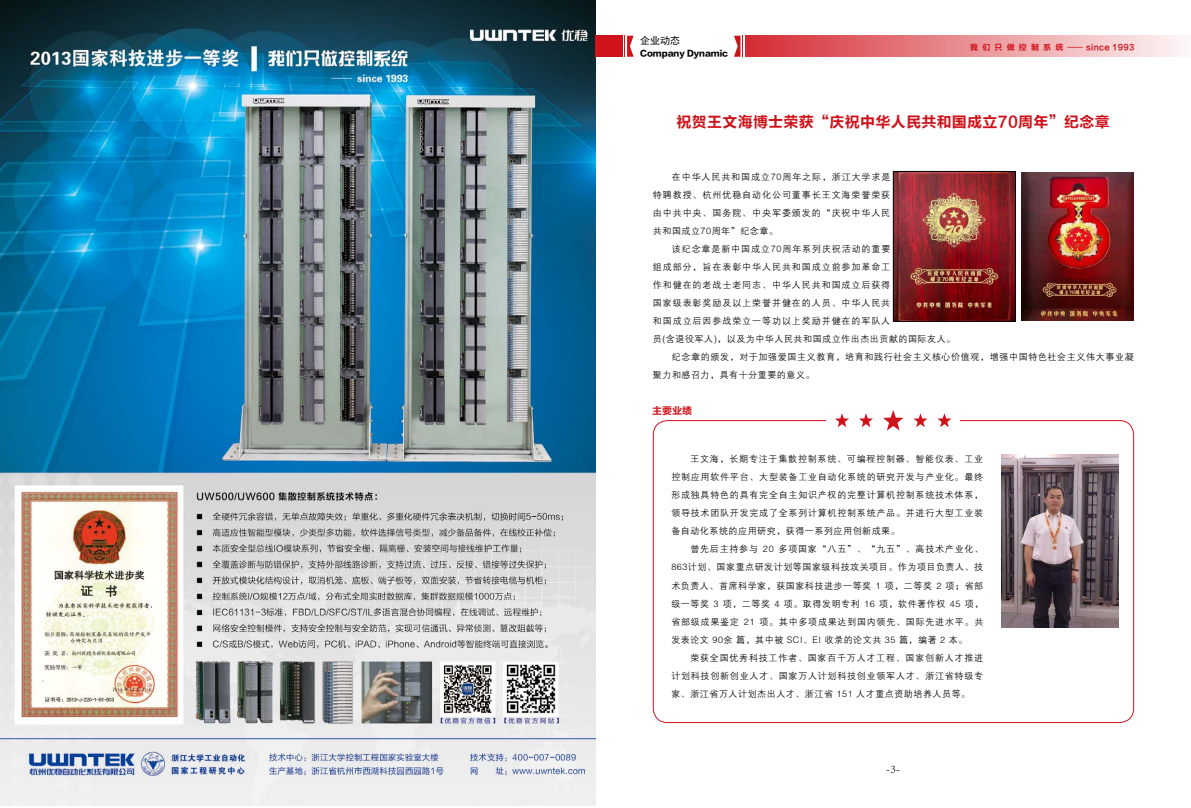
<style>
.page{position:relative;width:1191px;height:808px;background:#fff}
.page>*{position:absolute;margin:0;border:0;box-sizing:border-box;transform-origin:0 0}
.t1{font:15px "FZLTCHK GBK1 0";letter-spacing:.02em;color:#d0121b}
.t2{font:300 12px "Adobe Song Std";color:#000}
.t3{font:10px "Sim Hei";color:#000}
.t4{font:10px "FZLTCHJW GB1 0";color:#d0121b}
.t5{font:9px/18px "FZZDXJW GB1 0";letter-spacing:.085em;color:#000;text-align:justify}
.t6{font:9px "FZZDXJW GB1 0";letter-spacing:.105em;color:#000}
.t7{font:9px "FZZDXJW GB1 0";letter-spacing:.06em;color:#000}
.t8{font:8px "FZLTCHJW GB1 0";letter-spacing:.28em;color:#d0121b}
.t9{font:8px "FZLTTHJW GB1 0";color:#000}
</style>
<div class="page">
<img style="left:0;top:0;width:595px;height:805px">
<div style="left:745px;top:35px;width:446px;height:21px;background:linear-gradient(to right,#d42b33,#fdf8f8)"></div>
<div style="left:595px;top:36px;width:27px;height:21px;background:#d0121b"></div>
<svg style="left:624px;top:36px;width:9px;height:21px"></svg>
<svg style="left:734px;top:36px;width:9px;height:21px"></svg>
<img style="left:1001px;top:455px;width:117px;height:173px">
<img style="left:1021px;top:172px;width:112px;height:149px">
<img style="left:895px;top:173px;width:118px;height:146px">
<div style="left:893px;top:171px;width:122px;height:150px;border:1px solid #000"></div>
<svg style="left:883px;top:410px;width:20px;height:20px"></svg>
<svg style="left:859px;top:413px;width:14px;height:14px"></svg>
<svg style="left:937px;top:413px;width:14px;height:14px"></svg>
<svg style="left:835px;top:413px;width:14px;height:14px"></svg>
<svg style="left:913px;top:413px;width:14px;height:14px"></svg>
<p class="t3" style="left:640px;top:36px;width:41px">企业动态</p>
<p class="t9" style="left:640px;top:48px;width:89px">Company Dynamic</p>
<p class="t8" style="left:970px;top:43px;width:165px">我们只做控制系统 —— SINCE 1993</p>
<h1 class="t1" style="left:676px;top:114px;width:435px">祝贺王文海博士荣获“庆祝中华人民共和国成立70周年”纪念章</h1>
<p class="t5" style="left:653px;top:168px;width:239px;text-indent:19px">在中华人民共和国成立70周年之际，浙江大学求是特聘教授、杭州优稳自动化公司董事长王文海荣誉荣获由中共中央、国务院、中央军委颁发的“庆祝中华人民共和国成立70周年”纪念章。</p>
<p class="t5" style="left:672px;top:240px;width:220px">该纪念章是新中国成立70周年系列庆祝活动的重要</p>
<p class="t6" style="left:653px;top:262px;width:239px">组成部分，旨在表彰中华人民共和国成立前参加革命工</p>
<p class="t6" style="left:653px;top:280px;width:239px">作和健在的老战士老同志、中华人民共和国成立后获得</p>
<p class="t6" style="left:653px;top:298px;width:239px">国家级表彰奖励及以上荣誉并健在的人员、中华人民共</p>
<p class="t6" style="left:653px;top:316px;width:239px">和国成立后因参战荣立一等功以上奖励并健在的军队人</p>
<p class="t7" style="left:653px;top:334px;width:304px">员(含退役军人)，以及为中华人民共和国成立作出杰出贡献的国际友人。</p>
<p class="t5" style="left:672px;top:348px;width:463px">纪念章的颁发，对于加强爱国主义教育，培育和践行社会主义核心价值观，增强中国特色社会主义伟大事业凝</p>
<p class="t7" style="left:653px;top:370px;width:163px">聚力和感召力，具有十分重要的意义。</p>
<p class="t4" style="left:652px;top:405px;width:41px">主要业绩</p>
<p class="t5" style="left:671px;top:451px;width:313px;text-indent:19px">王文海，长期专注于集散控制系统、可编程控制器、智能仪表、工业控制应用软件平台、大型装备工业自动化系统的研究开发与产业化。最终形成独具特色的具有完全自主知识产权的完整计算机控制系统技术体系，领导技术团队开发完成了全系列计算机控制系统产品。并进行大型工业装备自动化系统的应用研究，获得一系列应用创新成果。</p>
<p class="t5" style="left:671px;top:541px;width:313px;text-indent:19px">曾先后主持参与 20 多项国家“八五”、“九五”、高技术产业化、863计划、国家重点研发计划等国家级科技攻关项目。作为项目负责人、技术负责人、首席科学家，获国家科技进步一等奖 1 项，二等奖 2 项；省部级一等奖 3 项，二等奖 4 项。取得发明专利 16 项，软件著作权 45 项，省部级成果鉴定 21 项。其中多项成果达到国内领先、国际先进水平。共发表论文 90余 篇，其中被 SCI、EI 收录的论文共 35 篇，编著 2 本。</p>
<p class="t5" style="left:671px;top:649px;width:313px;text-indent:19px">荣获全国优秀科技工作者、国家百千万人才工程、国家创新人才推进计划科技创新创业人才、国家万人计划科技创业领军人才、浙江省特级专家、浙江省万人计划杰出人才、浙江省 151 人才重点资助培养人员等。</p>
<h2 class="t2" style="left:886px;top:762px;width:16px">-3-</h2>
</div>
